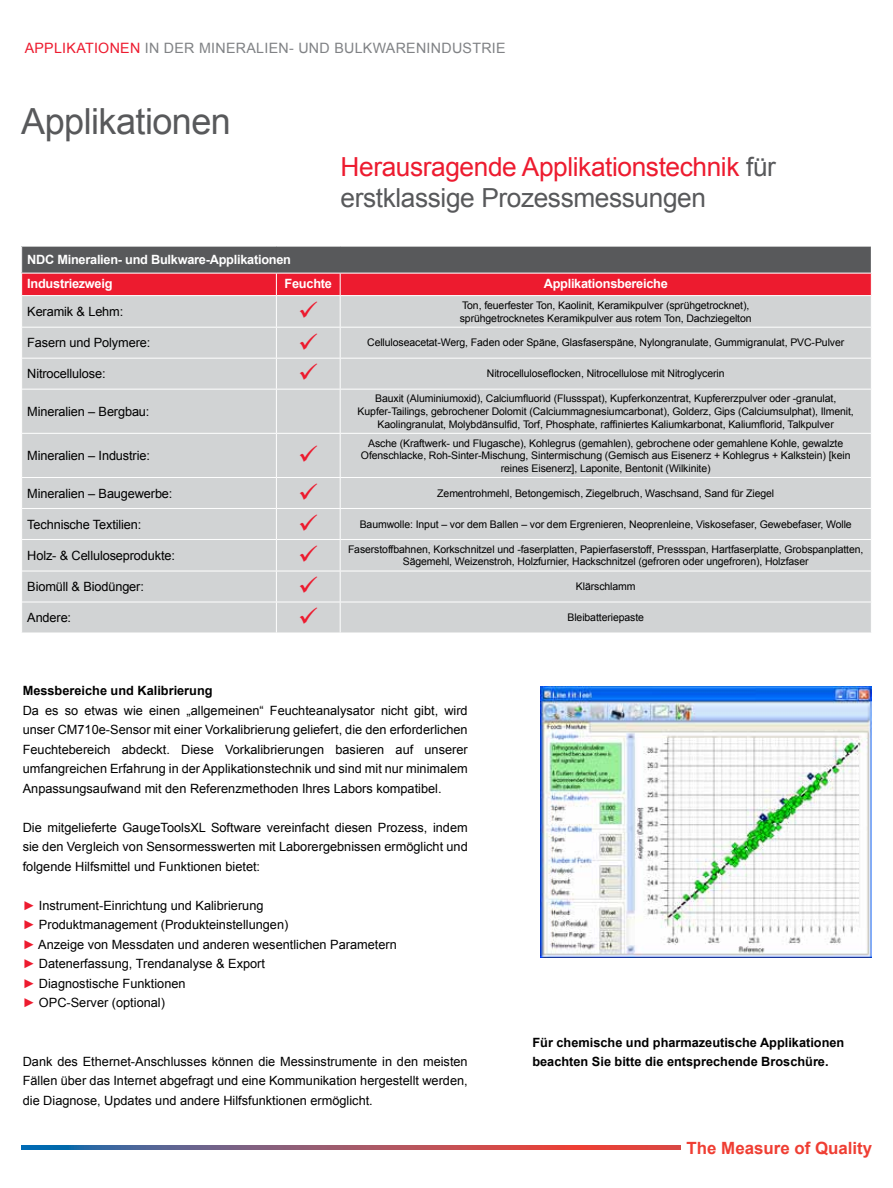
<style>
.page{position:relative;width:893px;height:1188px;background:#fff}
.page>*{position:absolute;margin:0;border:0;box-sizing:border-box;transform-origin:0 0}
.t1{font:36px "Arial";letter-spacing:-.015em;color:#58595b}
.t2{font:26.25px/31.5px "Arial";letter-spacing:-.015em;color:#ed1b2f}
.t3{font:700 16.8px "Arial";color:#ef3e33}
.t4{font:14.25px "Arial";letter-spacing:.02em;color:#808285}
.t5{font:12.75px/19.5px "Arial";color:#000;text-align:justify}
.t6{font:700 12.75px/19.5px "Arial";color:#000}
.t7{font:700 12.75px/23.9px "Arial";letter-spacing:-.02em;color:#fff}
.t8{font:10.5px/12.6px "Arial";letter-spacing:-.01em;color:#000;text-align:center}
.s1{color:#ed1b2f}
.s2{color:#58595b}
</style>
<div class="page">
<div style="left:22px;top:318px;width:849px;height:315px;background:#d1d3d4"></div>
<hr style="left:276px;top:296px;width:1px;height:31px;background:#fff">
<hr style="left:340px;top:296px;width:1px;height:31px;background:#fff">
<hr style="left:22px;top:327px;width:254px;height:1px;background:#fff">
<hr style="left:276px;top:327px;width:64px;height:1px;background:#fff">
<hr style="left:276px;top:328px;width:1px;height:30px;background:#fff">
<hr style="left:340px;top:327px;width:532px;height:1px;background:#fff">
<hr style="left:340px;top:328px;width:1px;height:30px;background:#fff">
<hr style="left:22px;top:358px;width:254px;height:1px;background:#fff">
<hr style="left:276px;top:358px;width:64px;height:1px;background:#fff">
<hr style="left:276px;top:359px;width:1px;height:30px;background:#fff">
<hr style="left:340px;top:358px;width:532px;height:1px;background:#fff">
<hr style="left:340px;top:359px;width:1px;height:30px;background:#fff">
<hr style="left:22px;top:389px;width:254px;height:1px;background:#fff">
<hr style="left:276px;top:389px;width:64px;height:1px;background:#fff">
<hr style="left:276px;top:390px;width:1px;height:43px;background:#fff">
<hr style="left:340px;top:389px;width:532px;height:1px;background:#fff">
<hr style="left:340px;top:390px;width:1px;height:43px;background:#fff">
<hr style="left:22px;top:433px;width:254px;height:1px;background:#fff">
<hr style="left:276px;top:433px;width:64px;height:1px;background:#fff">
<hr style="left:276px;top:434px;width:1px;height:43px;background:#fff">
<hr style="left:340px;top:433px;width:532px;height:1px;background:#fff">
<hr style="left:340px;top:434px;width:1px;height:43px;background:#fff">
<hr style="left:22px;top:477px;width:254px;height:1px;background:#fff">
<hr style="left:276px;top:477px;width:64px;height:1px;background:#fff">
<hr style="left:276px;top:478px;width:1px;height:30px;background:#fff">
<hr style="left:340px;top:477px;width:532px;height:1px;background:#fff">
<hr style="left:340px;top:478px;width:1px;height:30px;background:#fff">
<hr style="left:22px;top:508px;width:254px;height:1px;background:#fff">
<hr style="left:276px;top:508px;width:64px;height:1px;background:#fff">
<hr style="left:276px;top:509px;width:1px;height:30px;background:#fff">
<hr style="left:340px;top:508px;width:532px;height:1px;background:#fff">
<hr style="left:340px;top:509px;width:1px;height:30px;background:#fff">
<hr style="left:22px;top:539px;width:254px;height:1px;background:#fff">
<hr style="left:276px;top:539px;width:64px;height:1px;background:#fff">
<hr style="left:276px;top:540px;width:1px;height:31px;background:#fff">
<hr style="left:340px;top:539px;width:532px;height:1px;background:#fff">
<hr style="left:340px;top:540px;width:1px;height:31px;background:#fff">
<hr style="left:22px;top:571px;width:254px;height:1px;background:#fff">
<hr style="left:276px;top:571px;width:64px;height:1px;background:#fff">
<hr style="left:276px;top:571px;width:1px;height:31px;background:#fff">
<hr style="left:340px;top:571px;width:532px;height:1px;background:#fff">
<hr style="left:340px;top:571px;width:1px;height:31px;background:#fff">
<hr style="left:22px;top:602px;width:254px;height:1px;background:#fff">
<hr style="left:276px;top:602px;width:64px;height:1px;background:#fff">
<hr style="left:276px;top:602px;width:1px;height:31px;background:#fff">
<hr style="left:340px;top:602px;width:532px;height:1px;background:#fff">
<hr style="left:340px;top:602px;width:1px;height:31px;background:#fff">
<svg style="left:22px;top:1146px;width:659px;height:4px;background:#96576c"></svg>
<img style="left:540px;top:686px;width:332px;height:272px">
<svg style="left:21px;top:247px;width:851px;height:71px;background:#af7178"></svg>
<svg style="left:300px;top:364px;width:17px;height:16px"></svg>
<svg style="left:300px;top:445px;width:17px;height:17px"></svg>
<svg style="left:300px;top:483px;width:17px;height:17px"></svg>
<svg style="left:300px;top:545px;width:17px;height:17px"></svg>
<svg style="left:300px;top:577px;width:17px;height:16px"></svg>
<svg style="left:300px;top:608px;width:17px;height:16px"></svg>
<h3 class="t4" style="left:25px;top:39px;width:482px"><span class="s1">APPLIKATIONEN</span> In Der MINERALIEN- UND BULKWARENINDUSTRIE</h3>
<h1 class="t1" style="left:21px;top:98px;width:211px">Applikationen</h1>
<h2 class="t2" style="left:341px;top:151px;width:437px">Herausragende Applikationstechnik <span class="s2">für erstklassige Prozessmessungen</span></h2>
<p class="t7" style="left:27px;top:248px;width:265px">NDC Mineralien- und Bulkware-Applikationen<br>Industriezweig</p>
<p class="t7" style="left:285px;top:272px;width:49px">Feuchte</p>
<p class="t7" style="left:544px;top:272px;width:126px">Applikationsbereiche</p>
<p class="t5" style="left:27px;top:302px;width:97px">Keramik &amp; Lehm:</p>
<p class="t8" style="left:460px;top:299px;width:293px;text-align:left">Ton, feuerfester Ton, Kaolinit, Keramikpulver (sprühgetrocknet), sprühgetrocknetes Keramikpulver aus rotem Ton, Dachziegelton</p>
<p class="t5" style="left:27px;top:333px;width:124px">Fasern und Polymere:</p>
<p class="t8" style="left:298px;top:337px;width:547px"><span class="s1">✓</span> Celluloseacetat-Werg, Faden oder Späne, Glasfaserspäne, Nylongranulate, Gummigranulat, PVC-Pulver</p>
<p class="t5" style="left:27px;top:364px;width:80px">Nitrocellulose:</p>
<p class="t8" style="left:487px;top:368px;width:239px">Nitrocelluloseflocken, Nitrocellulose mit Nitroglycerin</p>
<p class="t5" style="left:27px;top:402px;width:124px">Mineralien – Bergbau:</p>
<p class="t8" style="left:358px;top:393px;width:498px">Bauxit (Aluminiumoxid), Calciumfluorid (Flussspat), Kupferkonzentrat, Kupfererzpulver oder -granulat,<br>Kupfer-Tailings, gebrochener Dolomit (Calciummagnesiumcarbonat), Golderz, Gips (Calciumsulphat), Ilmenit,<br>Kaolingranulat, Molybdänsulfid, Torf, Phosphate, raffiniertes Kaliumkarbonat, Kaliumflorid, Talkpulver</p>
<p class="t5" style="left:27px;top:446px;width:124px">Mineralien – Industrie:</p>
<p class="t8" style="left:361px;top:437px;width:491px">Asche (Kraftwerk- und Flugasche), Kohlegrus (gemahlen), gebrochene oder gemahlene Kohle, gewalzte<br>Ofenschlacke, Roh-Sinter-Mischung, Sintermischung (Gemisch aus Eisenerz + Kohlegrus + Kalkstein) [kein reines Eisenerz], Laponite, Bentonit (Wilkinite)</p>
<p class="t5" style="left:27px;top:484px;width:147px">Mineralien – Baugewerbe:</p>
<p class="t8" style="left:437px;top:487px;width:338px">Zementrohmehl, Betongemisch, Ziegelbruch, Waschsand, Sand für Ziegel</p>
<p class="t5" style="left:27px;top:515px;width:116px">Technische Textilien:</p>
<p class="t8" style="left:298px;top:518px;width:555px"><span class="s1">✓</span> Baumwolle: Input – vor dem Ballen – vor dem Ergrenieren, Neoprenleine, Viskosefaser, Gewebefaser, Wolle</p>
<p class="t5" style="left:27px;top:546px;width:149px">Holz- &amp; Celluloseprodukte:</p>
<p class="t8" style="left:348px;top:543px;width:517px">Faserstoffbahnen, Korkschnitzel und -faserplatten, Papierfaserstoff, Pressspan, Hartfaserplatte, Grobspanplatten,<br>Sägemehl, Weizenstroh, Holzfurnier, Hackschnitzel (gefroren oder ungefroren), Holzfaser</p>
<p class="t5" style="left:27px;top:577px;width:118px">Biomüll &amp; Biodünger:</p>
<p class="t8" style="left:576px;top:580px;width:61px">Klärschlamm</p>
<p class="t5" style="left:27px;top:608px;width:45px">Andere:</p>
<p class="t8" style="left:567px;top:611px;width:78px">Bleibatteriepaste</p>
<p class="t6" style="left:23px;top:682px;width:191px">Messbereiche und Kalibrierung</p>
<p class="t5" style="left:23px;top:701px;width:446px">Da es so etwas wie einen „allgemeinen“ Feuchteanalysator nicht gibt, wird unser CM710e-Sensor mit einer Vorkalibrierung geliefert, die den erforderlichen Feuchtebereich abdeckt. Diese Vorkalibrierungen basieren auf unserer umfangreichen Erfahrung in der Applikationstechnik und sind mit nur minimalem Anpassungsaufwand mit den Referenzmethoden Ihres Labors kompatibel.</p>
<p class="t5" style="left:23px;top:818px;width:446px">Die mitgelieferte GaugeToolsXL Software vereinfacht diesen Prozess, indem sie den Vergleich von Sensormesswerten mit Laborergebnissen ermöglicht und folgende Hilfsmittel und Funktionen bietet:</p>
<p class="t5" style="left:23px;top:896px;width:376px;text-align:left"><span class="s1">►</span> Instrument-Einrichtung und Kalibrierung<br><span class="s1">►</span> Produktmanagement (Produkteinstellungen)<br><span class="s1">►</span> Anzeige von Messdaten und anderen wesentlichen Parametern <span class="s1">►</span> Datenerfassung, Trendanalyse &amp; Export<br><span class="s1">►</span> Diagnostische Funktionen<br><span class="s1">►</span> OPC-Server (optional)</p>
<p class="t5" style="left:23px;top:1052px;width:446px">Dank des Ethernet-Anschlusses können die Messinstrumente in den meisten Fällen über das Internet abgefragt und eine Kommunikation hergestellt werden, die Diagnose, Updates und andere Hilfsfunktionen ermöglicht.</p>
<p class="t6" style="left:532px;top:1033px;width:313px">Für chemische und pharmazeutische Applikationen beachten Sie bitte die entsprechende Broschüre.</p>
<h3 class="t3" style="left:687px;top:1136px;width:187px">The Measure of Quality</h3>
</div>
